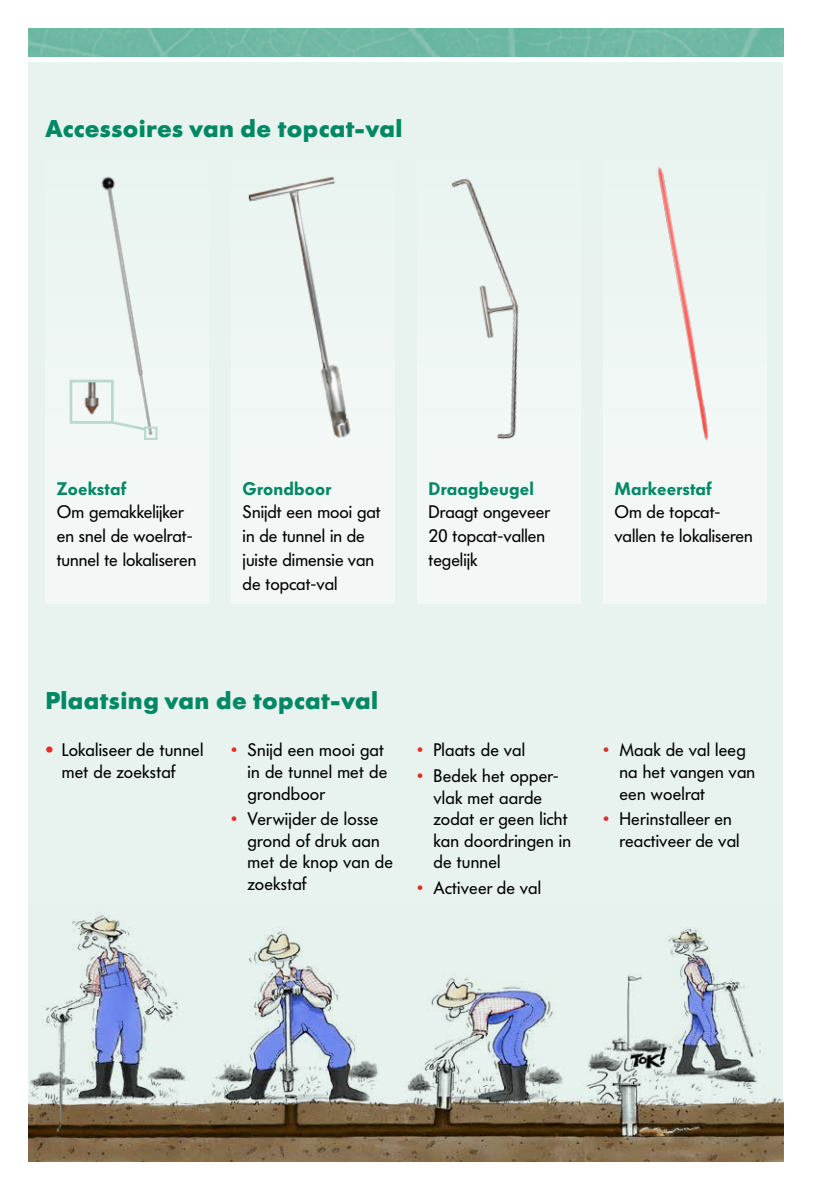
<style>
.page{position:relative;width:840px;height:1191px;background:#fff}
.page>*{position:absolute;margin:0;border:0;box-sizing:border-box;transform-origin:0 0}
.titel_gross{font:700 24px "Futura Serie BQ";letter-spacing:.02em;color:#008865}
.fliesstext{font:18px/21.6px "Futura Serie BQ";letter-spacing:.01em;color:#000}
.titel_klein{font:600 18px "Futura Serie BQ";letter-spacing:.01em;color:#008865}
.s1{font-size:24px;color:#e62e25}
.s2{color:#e62e25}
</style>
<div class="page">
<div style="left:28px;top:62px;width:754px;height:1099px;background:#e8f3ef"></div>
<img style="left:28px;top:28px;width:754px;height:29px">
<div style="left:602px;top:113px;width:163px;height:490px;background:#f0f7f5"></div>
<div style="left:417px;top:113px;width:163px;height:490px;background:#f3f8f6"></div>
<div style="left:231px;top:113px;width:163px;height:490px;background:#f3f8f6"></div>
<div style="left:45px;top:113px;width:163px;height:490px;background:#f1f7f5"></div>
<img style="left:28px;top:912px;width:754px;height:249px">
<img style="left:657px;top:166px;width:52px;height:275px">
<img style="left:424px;top:154px;width:137px;height:285px">
<img style="left:238px;top:157px;width:149px;height:281px">
<img style="left:89px;top:176px;width:69px;height:264px">
<img style="left:84px;top:384px;width:26px;height:36px">
<div style="left:70px;top:380px;width:44px;height:44px;border:3px solid #b9d9ce"></div>
<div style="left:144px;top:426px;width:13px;height:14px;border:2px solid #b9d9ce"></div>
<svg style="left:106px;top:418px;width:41px;height:14px"></svg>
<p class="titel_gross" style="left:45px;top:114px;width:358px">Accessoires van de topcat-val</p>
<p class="titel_klein" style="left:57px;top:478px;width:71px">Zoekstaf</p>
<p class="fliesstext" style="left:57px;top:500px;width:141px;line-height:23.8px">Om gemakkelijker en snel de woelrat&shy;tunnel te lokaliseren</p>
<p class="titel_klein" style="left:242px;top:478px;width:90px">Grondboor</p>
<p class="fliesstext" style="left:242px;top:500px;width:139px;line-height:23.8px">Snijdt een mooi gat in de tunnel in de juiste dimensie van de topcat-val</p>
<p class="titel_klein" style="left:428px;top:478px;width:107px">Draagbeugel</p>
<p class="fliesstext" style="left:428px;top:500px;width:123px;line-height:23.8px">Draagt ongeveer<br>20 topcat-vallen tegelijk</p>
<p class="titel_klein" style="left:614px;top:478px;width:99px">Markeerstaf</p>
<p class="fliesstext" style="left:614px;top:500px;width:140px;line-height:23.8px">Om de topcat&shy;vallen te lokaliseren</p>
<p class="titel_gross" style="left:45px;top:685px;width:334px">Plaatsing van de topcat-val</p>
<p class="fliesstext" style="left:62px;top:739px;width:143px;text-indent:-16px"><span class="s1">•</span> Lokaliseer de tunnel met de zoekstaf</p>
<p class="fliesstext" style="left:247px;top:739px;width:141px;text-indent:-16px"><span class="s2">•</span> Snijd een mooi gat in de tunnel met de grondboor</p>
<p class="fliesstext" style="left:247px;top:808px;width:147px;text-indent:-16px"><span class="s2">•</span> Verwijder de losse grond of druk aan met de knop van de zoekstaf</p>
<p class="fliesstext" style="left:417px;top:739px;width:109px"><span class="s2">•</span> Plaats de val</p>
<p class="fliesstext" style="left:433px;top:765px;width:139px;text-indent:-16px"><span class="s2">•</span> Bedek het opper&shy;vlak met aarde zodat er geen licht kan doordringen in de tunnel</p>
<p class="fliesstext" style="left:417px;top:877px;width:125px"><span class="s2">•</span> Activeer de val</p>
<p class="fliesstext" style="left:619px;top:739px;width:137px;text-indent:-16px"><span class="s2">•</span> Maak de val leeg na het vangen van een woelrat</p>
<p class="fliesstext" style="left:619px;top:808px;width:122px;text-indent:-16px"><span class="s2">•</span> Herinstalleer en reactiveer de val</p>
</div>
